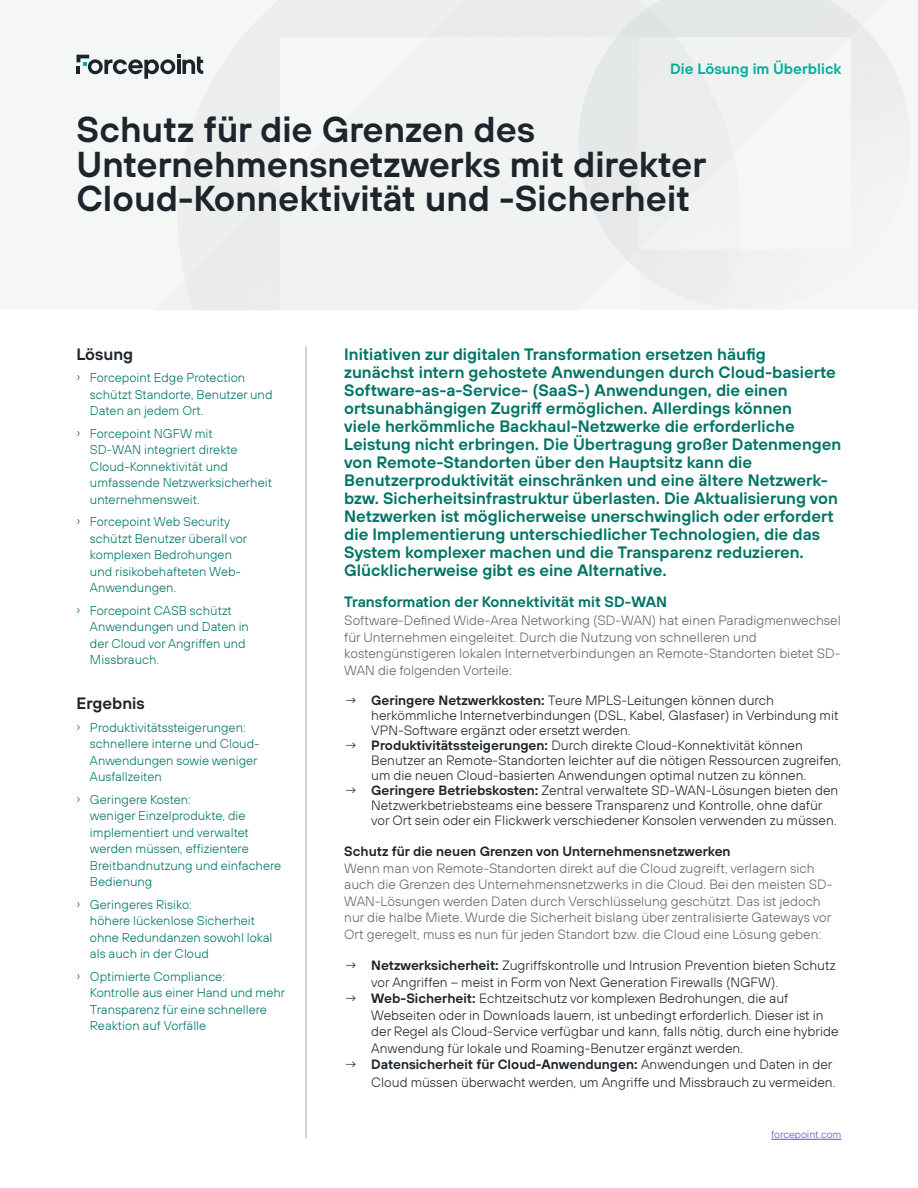
<style>
.page{position:relative;width:918px;height:1188px;background:#fff}
.page>*{position:absolute;margin:0;border:0;box-sizing:border-box;transform-origin:0 0}
._24_pt_DemiBold_Main{font:600 36px/34.5px "FP Sans";color:#1d252c}
._11_pt_DemiBold_Intr{font:600 16.5px/18px "FP Sans";color:#007565}
._11_pt_DemiBold_Side{font:600 16.5px "FP Sans";color:#1d252c}
._10_pt_DemiBold_Titl{font:600 15px "FP Sans";color:#007565}
.t1{font:600 15px "FP Sans";color:#00af9a}
.t2{font:300 13.5px/15px "FP Sans";color:#1d252c}
._9_pt_Light_Body_Cop{font:300 13.5px/16.5px "FP Sans";color:#636569}
._9_pt_DemiBold_Subti{font:600 13.5px "FP Sans";color:#1d252c}
.t3{font:300 12.75px/16.5px "FP Sans";color:#007565}
._7_pt_Light_Web_Addr{font:300 10.5px "FP Sans";color:#4f5cd6}
.s1{font-weight:600}
</style>
<div class="page">
<div style="left:76px;top:0;width:675px;height:310px;background:#f1f2f2"></div>
<svg style="left:579px;top:0;width:332px;height:309px;fill:#f1f2f2"></svg>
<hr style="left:771px;top:1139px;width:71px;height:1px;background:#4f5cd6">
<hr style="left:306px;top:346px;width:1px;height:792px;background:#a7a8aa">
<svg style="left:76px;top:55px;width:127px;height:24px"></svg>
<p class="t1" style="left:670px;top:59px;width:173px">Die Lösung im Überblick</p>
<p class="_24_pt_DemiBold_Main" style="left:76px;top:112px;width:631px">Schutz für die Grenzen des<br>Unternehmensnetzwerks mit direkter<br>Cloud-Konnektivität und -Sicherheit</p>
<p class="_11_pt_DemiBold_Side" style="left:76px;top:343px;width:58px">Lösung</p>
<p class="t3" style="left:90px;top:370px;width:184px;text-indent:-14px">› Forcepoint Edge Protection schützt Standorte, Benutzer und<br>Daten an jedem Ort.</p>
<p class="t3" style="left:90px;top:425px;width:184px;text-indent:-14px">› Forcepoint NGFW mit<br>SD-WAN integriert direkte<br>Cloud-Konnektivität und umfassende Netzwerksicherheit unternehmensweit.</p>
<p class="t3" style="left:90px;top:514px;width:159px;text-indent:-14px">› Forcepoint Web Security schützt Benutzer überall vor komplexen Bedrohungen und risikobehafteten Web-<br>Anwendungen.</p>
<p class="t3" style="left:90px;top:602px;width:161px;text-indent:-14px">› Forcepoint CASB schützt<br>Anwendungen und Daten in der Cloud vor Angriffen und<br>Missbrauch.</p>
<p class="_11_pt_DemiBold_Side" style="left:76px;top:693px;width:70px">Ergebnis</p>
<p class="t3" style="left:90px;top:719px;width:171px;text-indent:-14px">› Produktivitätssteigerungen: schnellere interne und Cloud-<br>Anwendungen sowie weniger<br>Ausfallzeiten</p>
<p class="t3" style="left:90px;top:791px;width:193px;text-indent:-14px">› Geringere Kosten:<br>weniger Einzelprodukte, die implementiert und verwaltet werden müssen, effizientere<br>Breitbandnutzung und einfachere<br>Bedienung</p>
<p class="t3" style="left:90px;top:896px;width:184px;text-indent:-14px">› Geringeres Risiko:<br>höhere lückenlose Sicherheit ohne Redundanzen sowohl lokal als auch in der Cloud</p>
<p class="t3" style="left:90px;top:968px;width:197px;text-indent:-14px">› Optimierte Compliance:<br>Kontrolle aus einer Hand und mehr<br>Transparenz für eine schnellere<br>Reaktion auf Vorfälle</p>
<p class="_11_pt_DemiBold_Intr" style="left:344px;top:345px;width:499px">Initiativen zur digitalen Transformation ersetzen häufig<br>zunächst intern gehostete Anwendungen durch Cloud-basierte Software-as-a-Service- (SaaS-) Anwendungen, die einen ortsunabhängigen Zugriff ermöglichen. Allerdings können<br>viele herkömmliche Backhaul-Netzwerke die erforderliche Leistung nicht erbringen. Die Übertragung großer Datenmengen von Remote-Standorten über den Hauptsitz kann die Benutzerproduktivität einschränken und eine ältere Netzwerk&shy;bzw. Sicherheitsinfrastruktur überlasten. Die Aktualisierung von Netzwerken ist möglicherweise unerschwinglich oder erfordert die Implementierung unterschiedlicher Technologien, die das System komplexer machen und die Transparenz reduzieren.<br>Glücklicherweise gibt es eine Alternative.</p>
<p class="_10_pt_DemiBold_Titl" style="left:344px;top:592px;width:324px">Transformation der Konnektivität mit SD-WAN</p>
<p class="_9_pt_Light_Body_Cop" style="left:344px;top:612px;width:498px">Software-Defined Wide-Area Networking (SD-WAN) hat einen Paradigmenwechsel für Unternehmen eingeleitet. Durch die Nutzung von schnelleren und kostengünstigeren lokalen Internetverbindungen an Remote-Standorten bietet SD-WAN die folgenden Vorteile:</p>
<p class="t2" style="left:371px;top:693px;width:469px;text-indent:-27px">→ <span class="s1">Geringere Netzwerkkosten:</span> Teure MPLS-Leitungen können durch herkömmliche Internetverbindungen (DSL, Kabel, Glasfaser) in Verbindung mit<br>VPN-Software ergänzt oder ersetzt werden.</p>
<p class="t2" style="left:371px;top:738px;width:472px;text-indent:-27px">→ <span class="s1">Produktivitätssteigerungen:</span> Durch direkte Cloud-Konnektivität können<br>Benutzer an Remote-Standorten leichter auf die nötigen Ressourcen zugreifen, um die neuen Cloud-basierten Anwendungen optimal nutzen zu können.</p>
<p class="t2" style="left:371px;top:783px;width:469px;text-indent:-27px">→ <span class="s1">Geringere Betriebskosten:</span> Zentral verwaltete SD-WAN-Lösungen bieten den<br>Netzwerkbetriebsteams eine bessere Transparenz und Kontrolle, ohne dafür vor Ort sein oder ein Flickwerk verschiedener Konsolen verwenden zu müssen.</p>
<p class="_9_pt_DemiBold_Subti" style="left:344px;top:843px;width:388px">Schutz für die neuen Grenzen von Unternehmensnetzwerken</p>
<p class="_9_pt_Light_Body_Cop" style="left:344px;top:860px;width:490px">Wenn man von Remote-Standorten direkt auf die Cloud zugreift, verlagern sich auch die Grenzen des Unternehmensnetzwerks in die Cloud. Bei den meisten SD-WAN-Lösungen werden Daten durch Verschlüsselung geschützt. Das ist jedoch nur die halbe Miete. Wurde die Sicherheit bislang über zentralisierte Gateways vor Ort geregelt, muss es nun für jeden Standort bzw. die Cloud eine Lösung geben:</p>
<p class="t2" style="left:371px;top:957px;width:466px;line-height:16.5px;text-indent:-27px">→ <span class="s1">Netzwerksicherheit:</span> Zugriffskontrolle und Intrusion Prevention bieten Schutz vor Angriffen – meist in Form von Next Generation Firewalls (NGFW).</p>
<p class="t2" style="left:371px;top:990px;width:469px;line-height:16.5px;text-indent:-27px">→ <span class="s1">Web-Sicherheit:</span> Echtzeitschutz vor komplexen Bedrohungen, die auf Webseiten oder in Downloads lauern, ist unbedingt erforderlich. Dieser ist in der Regel als Cloud-Service verfügbar und kann, falls nötig, durch eine hybride Anwendung für lokale und Roaming-Benutzer ergänzt werden.</p>
<p class="t2" style="left:344px;top:1056px;width:493px;line-height:18px;text-align:right">→ <span class="s1">Datensicherheit für Cloud-Anwendungen:</span> Anwendungen und Daten in der<br>Cloud müssen überwacht werden, um Angriffe und Missbrauch zu vermeiden.</p>
<p class="_7_pt_Light_Web_Addr" style="left:771px;top:1128px;width:72px">forcepoint.com</p>
</div>
